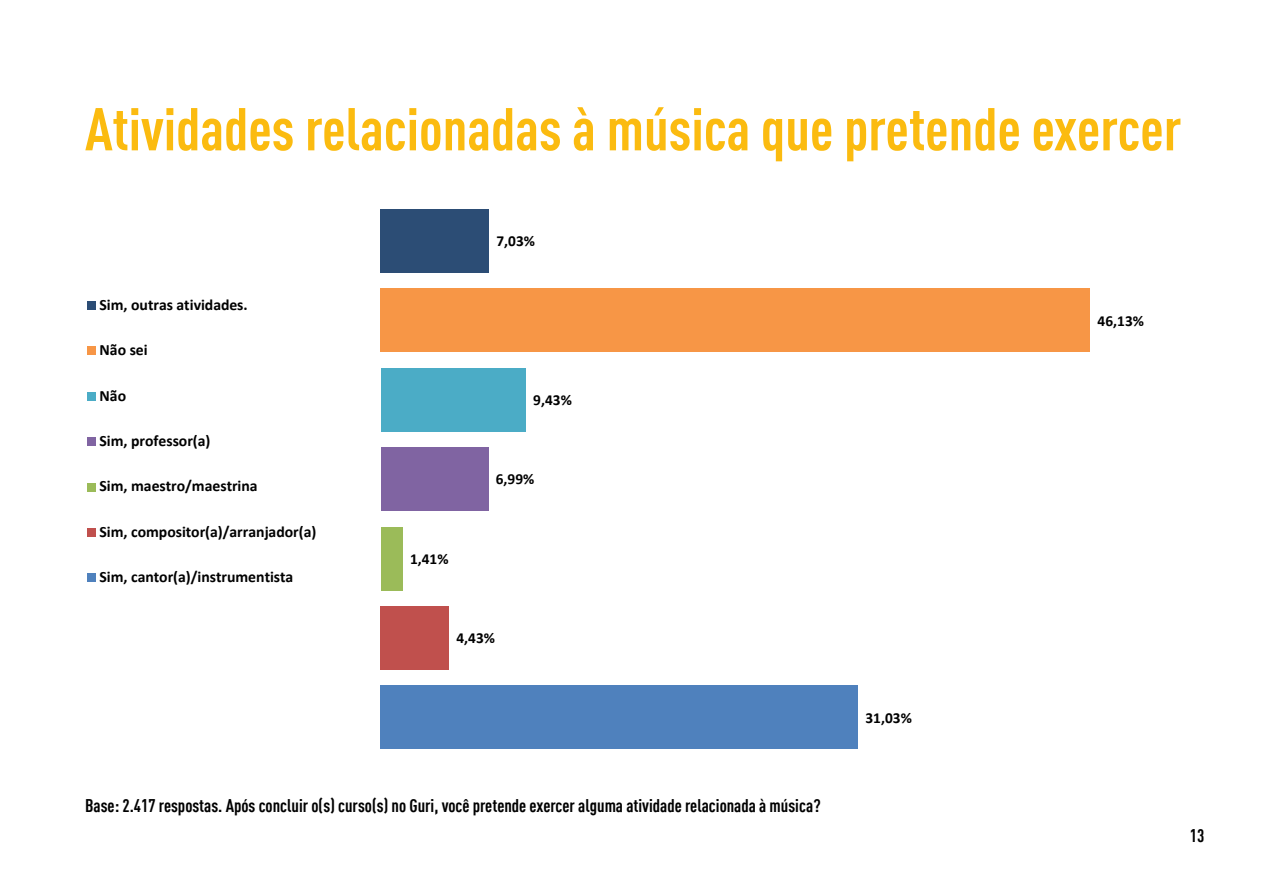
<style>
.page{position:relative;width:1263px;height:893px;background:#fff}
.page>*{position:absolute;margin:0;border:0;box-sizing:border-box;transform-origin:0 0}
.t1{font:700 59.4px "DIN Cond";color:#fbbb10}
.t2{font:700 18px "DIN Cond";color:#000}
.t3{font:700 17.1px "Calibri";color:#000}
.t4{font:700 15.75px "Calibri";letter-spacing:-.005em;color:#000}
.t5{font:700 15.3px "Calibri";letter-spacing:.005em;color:#000}
.t6{font:700 14.1px "Calibri";letter-spacing:-.005em;color:#000}
</style>
<div class="page">
<div style="left:87px;top:301px;width:9px;height:9px;background:#2c4d75"></div>
<div style="left:87px;top:346px;width:9px;height:9px;background:#f79646"></div>
<div style="left:87px;top:392px;width:9px;height:8px;background:#4bacc6"></div>
<div style="left:87px;top:437px;width:9px;height:9px;background:#8064a2"></div>
<div style="left:87px;top:483px;width:9px;height:8px;background:#9bbb59"></div>
<div style="left:87px;top:528px;width:9px;height:9px;background:#c0504d"></div>
<div style="left:87px;top:574px;width:9px;height:8px;background:#4f81bd"></div>
<div style="left:381px;top:686px;width:477px;height:63px;background:#4f81bd"></div>
<div style="left:381px;top:606px;width:68px;height:64px;background:#c0504d"></div>
<div style="left:381px;top:527px;width:21px;height:63px;background:#9bbb59"></div>
<div style="left:381px;top:448px;width:107px;height:63px;background:#8064a2"></div>
<div style="left:381px;top:368px;width:145px;height:64px;background:#4bacc6"></div>
<div style="left:381px;top:289px;width:709px;height:63px;background:#f79646"></div>
<div style="left:381px;top:210px;width:108px;height:63px;background:#2c4d75"></div>
<h1 class="t1" style="left:85px;top:93px;width:1098px">Atividades relacionadas à música que pretende exercer</h1>
<p class="t6" style="left:144px;top:290px;width:134px">Sim, outras atividades.</p>
<p class="t4" style="left:100px;top:293px;width:150px">Sim, outras atividades.</p>
<p class="t4" style="left:100px;top:339px;width:49px">Não sei</p>
<p class="t4" style="left:100px;top:384px;width:28px">Não</p>
<p class="t4" style="left:100px;top:430px;width:112px">Sim, professor(a)</p>
<p class="t4" style="left:100px;top:475px;width:160px">Sim, maestro/maestrina</p>
<p class="t4" style="left:100px;top:520px;width:218px">Sim, compositor(a)/arranjador(a)</p>
<p class="t4" style="left:100px;top:566px;width:195px">Sim, cantor(a)/instrumentista</p>
<p class="t3" style="left:493px;top:227px;width:45px">7,03%</p>
<p class="t5" style="left:496px;top:230px;width:40px">7,03%</p>
<p class="t5" style="left:410px;top:548px;width:40px">1,41%</p>
<p class="t5" style="left:533px;top:389px;width:40px">9,43%</p>
<p class="t5" style="left:496px;top:469px;width:40px">6,99%</p>
<p class="t5" style="left:456px;top:627px;width:40px">4,43%</p>
<p class="t5" style="left:865px;top:707px;width:48px">31,03%</p>
<p class="t5" style="left:1097px;top:310px;width:48px">46,13%</p>
<p class="t2" style="left:85px;top:794px;width:737px">Base: 2.417 respostas. Após concluir o(s) curso(s) no Guri, você pretende exercer alguma atividade relacionada à música?</p>
<p class="t2" style="left:1190px;top:825px;width:16px">13</p>
</div>
